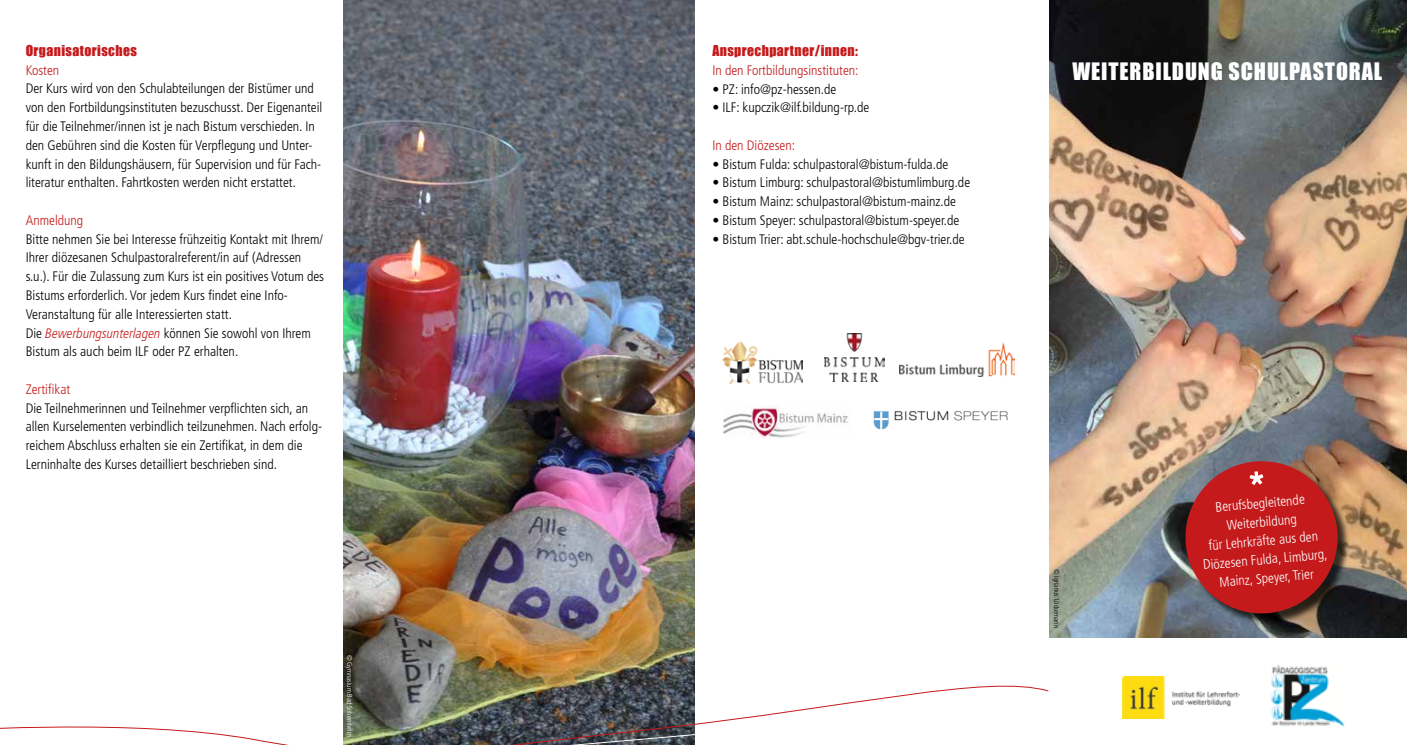
<style>
.page{position:relative;width:1407px;height:745px;background:#fff}
.page>*{position:absolute;margin:0;border:0;box-sizing:border-box;transform-origin:0 0}
.t1{font:22px "Impact";letter-spacing:.04em;color:#fff}
.t2{font:300 condensed 13.75px/18.8px "Frutiger LT Pro";color:#000}
.t3{font:300 condensed 13.75px/18.8px "Frutiger LT Pro";color:#fff;text-align:center}
.t4{font:300 condensed 13.75px "Frutiger LT Pro";color:#c51a1b}
.t5{font:13.75px "Impact";letter-spacing:.03em;color:#c51a1b}
.t6{font:300 condensed 7.12px "Frutiger LT Pro";color:#fff}
.t7{font:300 condensed 7.12px "Frutiger LT Pro";color:#000}
.s1{font-style:italic;color:#c51a1b}
</style>
<div class="page">
<img style="left:1049px;top:0;width:358px;height:636px">
<img style="left:344px;top:0;width:350px;height:673px">
<div style="left:1187px;top:462px;width:163px;height:164px;background:#000;opacity:.75"></div>
<img style="left:1122px;top:676px;width:117px;height:42px">
<img style="left:1271px;top:665px;width:73px;height:61px">
<svg style="left:0;top:673px;width:1048px;height:71px"></svg>
<img style="left:722px;top:341px;width:81px;height:42px">
<img style="left:899px;top:342px;width:115px;height:34px">
<img style="left:873px;top:411px;width:135px;height:18px">
<img style="left:722px;top:405px;width:127px;height:33px">
<img style="left:824px;top:333px;width:60px;height:48px">
<svg style="left:1181px;top:456px;width:161px;height:161px;background:#a82e2e"></svg>
<p class="t5" style="left:26px;top:40px;width:113px">Organisatorisches</p>
<p class="t4" style="left:26px;top:62px;width:35px">Kosten</p>
<p class="t2" style="left:26px;top:79px;width:298px">Der Kurs wird von den Schulabteilungen der Bistümer und von den Fortbildungsinstituten bezuschusst. Der Eigenanteil für die Teilnehmer/innen ist je nach Bistum verschieden. In den Gebühren sind die Kosten für Verpflegung und Unter&shy;kunft in den Bildungshäusern, für Supervision und für Fach&shy;literatur enthalten. Fahrtkosten werden nicht erstattet.</p>
<p class="t4" style="left:26px;top:212px;width:59px">Anmeldung</p>
<p class="t2" style="left:26px;top:229px;width:300px">Bitte nehmen Sie bei Interesse frühzeitig Kontakt mit Ihrem/ Ihrer diözesanen Schulpastoralreferent/in auf (Adressen s.u.). Für die Zulassung zum Kurs ist ein positives Votum des Bistums erforderlich. Vor jedem Kurs findet eine Info-Veranstaltung für alle Interessierten statt.<br>Die <span class="s1">Bewerbungsunterlagen</span> können Sie sowohl von Ihrem Bistum als auch beim ILF oder PZ erhalten.</p>
<p class="t4" style="left:26px;top:381px;width:46px">Zertifikat</p>
<p class="t2" style="left:26px;top:398px;width:298px">Die Teilnehmerinnen und Teilnehmer verpflichten sich, an allen Kurselementen verbindlich teilzunehmen. Nach erfolg&shy;reichem Abschluss erhalten sie ein Zertifikat, in dem die Lerninhalte des Kurses detailliert beschrieben sind.</p>
<p class="t6" style="left:354px;top:654px;width:84px;rotate:90deg">© Gymnasium Bad Sobernheim</p>
<p class="t5" style="left:712px;top:40px;width:147px">Ansprechpartner/innen:</p>
<p class="t4" style="left:712px;top:62px;width:148px">In den Fortbildungsinstituten:</p>
<p class="t2" style="left:712px;top:80px;width:126px">• PZ: info@pz-hessen.de</p>
<p class="t2" style="left:712px;top:98px;width:158px">• ILF: kupczik@ilf.bildung-rp.de</p>
<p class="t4" style="left:712px;top:137px;width:84px">In den Diözesen:</p>
<p class="t2" style="left:712px;top:155px;width:237px">• Bistum Fulda: schulpastoral@bistum-fulda.de</p>
<p class="t2" style="left:712px;top:173px;width:259px">• Bistum Limburg: schulpastoral@bistumlimburg.de</p>
<p class="t2" style="left:712px;top:192px;width:245px">• Bistum Mainz: schulpastoral@bistum-mainz.de</p>
<p class="t2" style="left:712px;top:211px;width:248px">• Bistum Speyer: schulpastoral@bistum-speyer.de</p>
<p class="t2" style="left:712px;top:230px;width:254px">• Bistum Trier: abt.schule-hochschule@bgv-trier.de</p>
<h1 class="t1" style="left:1072px;top:54px;width:311px">WEITERBILDUNG SCHULPASTORAL</h1>
<p class="t7" style="left:1061px;top:568px;width:61px;rotate:90deg">© Ignatius Löckemann</p>
<p class="t3" style="left:1197px;top:499px;width:127px;rotate:-5deg">Berufsbegleitende<br>Weiterbildung<br>für Lehrkräfte aus den<br>Diözesen Fulda, Limburg,<br>Mainz, Speyer, Trier</p>
</div>
